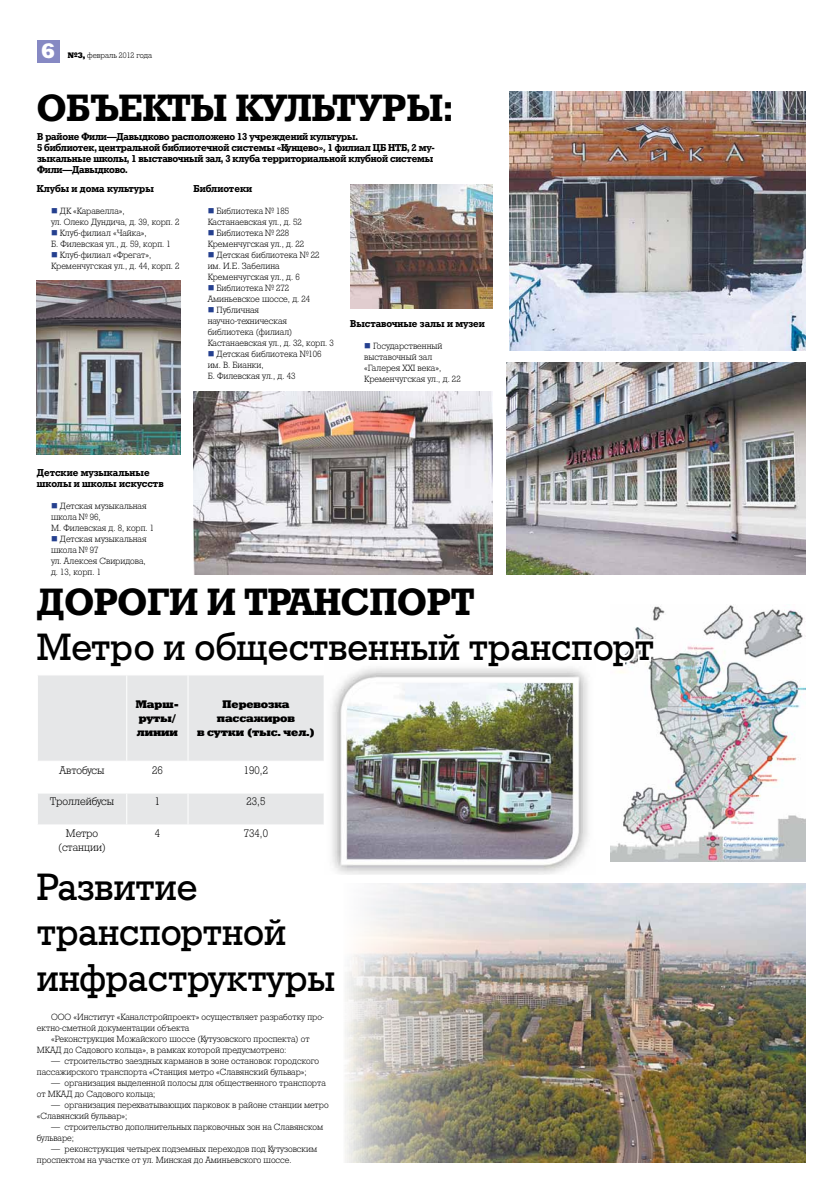
<style>
.page{position:relative;width:820px;height:1191px;background:#fff}
.page>*{position:absolute;margin:0;border:0;box-sizing:border-box;transform-origin:0 0}
.t1{font:38px/45.6px "Geo Slb 712 Medium CBT";color:#000}
.t2{font:38px "Geo Slb 712 Bold CBT";color:#000}
.t3{font:21px "Geo Slb 712 XBCBT";color:#fff}
.t4{font:11px/14px "Geo Slb 712 Light CBT";color:#000;text-align:center}
.t5{font:11px/14px "Geo Slb 712 XBCBT";color:#000}
.t6{font:10px/11px "Geo Slb 712 Bold CBT";letter-spacing:-.02em;color:#000}
.t7{font:10px/11px "Geo Slb 712 Bold CBT";color:#000}
.t8{font:9px/11px "Geo Slb 712 Light CBT";color:#000}
.t9{font:8px "Geo Slb 712 Light CBT";color:#000}
.s1{font-family:"Geo Slb 712 XBCBT"}
.s2{color:#25408f}
</style>
<div class="page">
<div style="left:37px;top:41px;width:22px;height:22px;background:#8689c3"></div>
<img style="left:350px;top:184px;width:142px;height:124px">
<img style="left:506px;top:362px;width:299px;height:212px">
<img style="left:509px;top:91px;width:296px;height:260px">
<img style="left:193px;top:391px;width:299px;height:183px">
<img style="left:37px;top:281px;width:143px;height:174px">
<svg style="left:38px;top:675px;width:285px;height:149px;fill:#e6e7e8"></svg>
<hr style="left:126px;top:675px;width:1px;height:85px;background:#fff">
<hr style="left:187px;top:675px;width:1px;height:85px;background:#fff">
<hr style="left:37px;top:760px;width:90px;height:1px;background:#fff">
<hr style="left:127px;top:760px;width:61px;height:1px;background:#fff">
<hr style="left:126px;top:761px;width:1px;height:31px;background:#fff">
<hr style="left:188px;top:760px;width:136px;height:1px;background:#fff">
<hr style="left:187px;top:761px;width:1px;height:31px;background:#fff">
<hr style="left:37px;top:792px;width:90px;height:1px;background:#fff">
<hr style="left:127px;top:792px;width:61px;height:1px;background:#fff">
<hr style="left:126px;top:793px;width:1px;height:31px;background:#fff">
<hr style="left:188px;top:792px;width:136px;height:1px;background:#fff">
<hr style="left:187px;top:793px;width:1px;height:31px;background:#fff">
<img style="left:610px;top:605px;width:195px;height:256px">
<img style="left:332px;top:670px;width:257px;height:204px">
<svg style="left:363px;top:605px;width:294px;height:65px"></svg>
<img style="left:345px;top:884px;width:460px;height:278px">
<h2 class="t3" style="left:42px;top:38px;width:15px">6</h2>
<p class="t9" style="left:68px;top:51px;width:86px"><span class="s1">№3,</span> февраль 2012 года</p>
<h1 class="t2" style="left:37px;top:85px;width:251px">Объекты культуры</h1>
<h1 class="t2" style="left:443px;top:85px;width:12px">:</h1>
<p class="t6" style="left:37px;top:131px;width:399px">В районе Фили—Давыдково расположено 13 учреждений культуры.<br>5 библиотек, центральной библиотечной системы «Кунцево», 1 филиал ЦБ НТБ, 2 му&shy;зыкальные школы, 1 выставочный зал, 3 клуба территориальной клубной системы Фили—Давыдково.</p>
<p class="t7" style="left:37px;top:183px;width:118px">Клубы и дома культуры</p>
<p class="t8" style="left:51px;top:205px;width:130px"><span class="s2">■</span> ДК «Каравелла»,<br>ул. Олеко Дундича, д. 39, корп. 2</p>
<p class="t8" style="left:51px;top:227px;width:121px"><span class="s2">■</span> Клуб-филиал «Чайка»,<br>Б. Филевская ул., д. 59, корп. 1</p>
<p class="t8" style="left:51px;top:249px;width:130px"><span class="s2">■</span> Клуб-филиал «Фрегат»,<br>Кременчугская ул., д. 44, корп. 2</p>
<p class="t7" style="left:193px;top:183px;width:60px">Библиотеки</p>
<p class="t8" style="left:207px;top:205px;width:96px"><span class="s2">■</span> Библиотека № 185<br>Кастанаевская ул., д. 52</p>
<p class="t8" style="left:207px;top:227px;width:98px"><span class="s2">■</span> Библиотека № 228<br>Кременчугская ул., д. 22</p>
<p class="t8" style="left:207px;top:249px;width:113px"><span class="s2">■</span> Детская библиотека № 22 им. И.Е. Забелина<br>Кременчугская ул., д. 6</p>
<p class="t8" style="left:207px;top:282px;width:104px"><span class="s2">■</span> Библиотека № 272<br>Аминьевское шоссе, д. 24</p>
<p class="t8" style="left:207px;top:304px;width:128px"><span class="s2">■</span> Публичная научно-техническая библиотека (филиал)<br>Кастанаевская ул., д. 32, корп. 3</p>
<p class="t8" style="left:207px;top:348px;width:115px"><span class="s2">■</span> Детская библиотека №106 им. В. Бианки,<br>Б. Филевская ул., д. 43</p>
<p class="t7" style="left:350px;top:318px;width:136px">Выставочные залы и музеи</p>
<p class="t8" style="left:364px;top:341px;width:98px"><span class="s2">■</span> Государственный выставочный зал «Галерея XXI века»,<br>Кременчугская ул., д. 22</p>
<p class="t7" style="left:37px;top:467px;width:128px">Детские музыкальные школы и школы искусств</p>
<p class="t8" style="left:51px;top:500px;width:105px"><span class="s2">■</span> Детская музыкальная школа № 96,<br>М. Филевская д. 8, корп. 1</p>
<p class="t8" style="left:51px;top:533px;width:97px"><span class="s2">■</span> Детская музыкальная школа № 97<br>ул. Алексея Свиридова, д. 13, корп. 1</p>
<h1 class="t2" style="left:37px;top:579px;width:439px">ДОРОГИ И ТРАНСПОРТ</h1>
<h1 class="t1" style="left:37px;top:624px;width:618px">Метро и общественный транспорт</h1>
<p class="t5" style="left:136px;top:697px;width:45px">Марш‑ руты/ линии</p>
<p class="t5" style="left:197px;top:697px;width:119px;text-align:center">Перевозка пассажиров<br>в сутки (тыс. чел.)</p>
<p class="t4" style="left:60px;top:763px;width:46px">Автобусы</p>
<p class="t4" style="left:152px;top:763px;width:12px">26</p>
<p class="t4" style="left:244px;top:763px;width:26px">190,2</p>
<p class="t4" style="left:50px;top:794px;width:66px">Троллейбусы</p>
<p class="t4" style="left:155px;top:794px;width:7px">1</p>
<p class="t4" style="left:246px;top:794px;width:20px">23,5</p>
<p class="t4" style="left:58px;top:826px;width:49px">Метро (станции)</p>
<p class="t4" style="left:155px;top:826px;width:7px">4</p>
<p class="t4" style="left:244px;top:826px;width:26px">734,0</p>
<h1 class="t1" style="left:37px;top:864px;width:300px">Развитие транспортной инфраструктуры</h1>
<p class="t8" style="left:51px;top:1011px;width:8px">ООО</p>
<p class="t8" style="left:73px;top:1011px;width:252px">«Институт «Каналстройпроект» осуществляет разработку про-</p>
<p class="t8" style="left:37px;top:1022px;width:154px">ектно-сметной документации объекта</p>
<p class="t8" style="left:51px;top:1033px;width:260px">«Реконструкция Можайского шоссе (Кутузовского проспекта) от</p>
<p class="t8" style="left:37px;top:1044px;width:251px">МКАД до Садового кольца», в рамках которой предусмотрено:</p>
<p class="t8" style="left:37px;top:1055px;width:283px;text-indent:14px">— строительство заездных карманов в зоне остановок городского пассажирского транспорта «Станция метро «Славянский бульвар»;</p>
<p class="t8" style="left:37px;top:1077px;width:290px;text-indent:14px">— организация выделенной полосы для общественного транспорта от МКАД до Садового кольца;</p>
<p class="t8" style="left:37px;top:1099px;width:293px;text-indent:14px">— организация перехватывающих парковок в районе станции метро «Славянский бульвар»;</p>
<p class="t8" style="left:37px;top:1121px;width:288px;text-indent:14px">— строительство дополнительных парковочных зон на Славянском бульваре;</p>
<p class="t8" style="left:37px;top:1143px;width:282px;text-indent:14px">— реконструкция четырех подземных переходов под Кутузовским проспектом на участке от ул. Минская до Аминьевского шоссе.</p>
</div>
